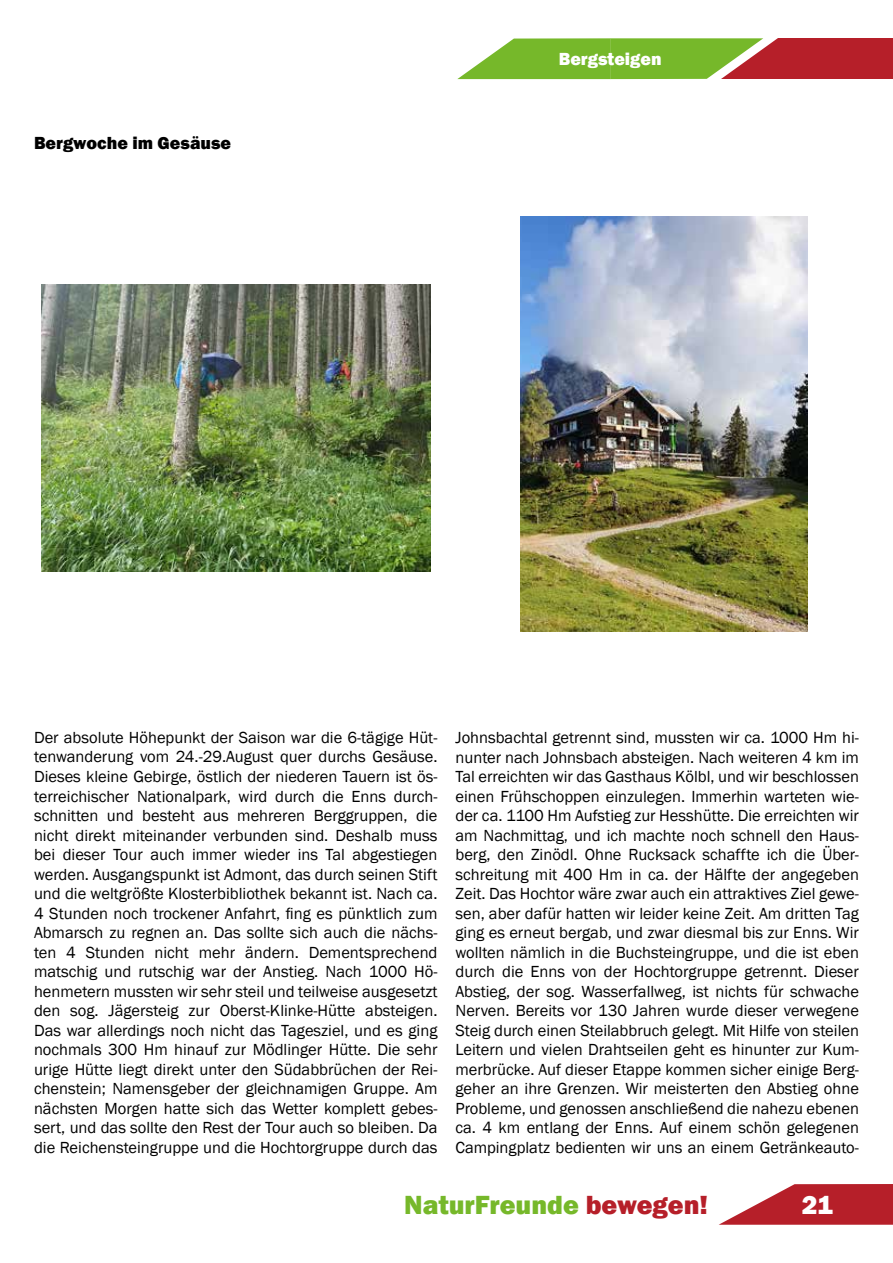
<style>
.page{position:relative;width:893px;height:1263px;background:#fff}
.page>*{position:absolute;margin:0;border:0;box-sizing:border-box;transform-origin:0 0}
.t1{font:800 27px "Franklin Gothic";color:#76b82a}
.t2{font:800 27px "Franklin Gothic";color:#fff}
.t3{font:800 18px "Franklin Gothic";color:#000}
.t4{font:800 18px "Franklin Gothic";color:#fff}
.t5{font:16.5px/19.5px "Franklin Gothic";color:#000;text-align:justify}
.s1{color:#b61f29}
</style>
<div class="page">
<div style="left:719px;top:38px;width:174px;height:41px;background:#b61f29"></div>
<svg style="left:457px;top:38px;width:321px;height:42px"></svg>
<svg style="left:719px;top:1184px;width:174px;height:41px"></svg>
<img style="left:41px;top:285px;width:389px;height:286px">
<img style="left:521px;top:217px;width:286px;height:414px">
<p class="t3" style="left:34px;top:131px;width:199px">Bergwoche im Gesäuse</p>
<p class="t4" style="left:559px;top:47px;width:104px">Bergsteigen</p>
<p class="t5" style="left:34px;top:728px;width:405px">Der absolute Höhepunkt der Saison war die 6-tägige Hüt&shy;tenwanderung vom 24.-29.August quer durchs Gesäuse.<br>Dieses kleine Gebirge, östlich der niederen Tauern ist ös&shy;terreichischer Nationalpark, wird durch die Enns durch&shy;schnitten und besteht aus mehreren Berggruppen, die nicht direkt miteinander verbunden sind. Deshalb muss bei dieser Tour auch immer wieder ins Tal abgestiegen werden. Ausgangspunkt ist Admont, das durch seinen Stift und die weltgrößte Klosterbibliothek bekannt ist. Nach ca.<br>4 Stunden noch trockener Anfahrt, fing es pünktlich zum Abmarsch zu regnen an. Das sollte sich auch die nächs&shy;ten 4 Stunden nicht mehr ändern. Dementsprechend matschig und rutschig war der Anstieg. Nach 1000 Hö&shy;henmetern mussten wir sehr steil und teilweise ausgesetzt den sog. Jägersteig zur Oberst-Klinke-Hütte absteigen.<br>Das war allerdings noch nicht das Tagesziel, und es ging nochmals 300 Hm hinauf zur Mödlinger Hütte. Die sehr urige Hütte liegt direkt unter den Südabbrüchen der Rei&shy;chenstein; Namensgeber der gleichnamigen Gruppe. Am nächsten Morgen hatte sich das Wetter komplett gebes&shy;sert, und das sollte den Rest der Tour auch so bleiben. Da die Reichensteingruppe und die Hochtorgruppe durch das</p>
<p class="t5" style="left:455px;top:728px;width:405px">Johnsbachtal getrennt sind, mussten wir ca. 1000 Hm hi&shy;nunter nach Johnsbach absteigen. Nach weiteren 4 km im Tal erreichten wir das Gasthaus Kölbl, und wir beschlossen einen Frühschoppen einzulegen. Immerhin warteten wie&shy;der ca. 1100 Hm Aufstieg zur Hesshütte. Die erreichten wir am Nachmittag, und ich machte noch schnell den Haus&shy;berg, den Zinödl. Ohne Rucksack schaffte ich die Über&shy;schreitung mit 400 Hm in ca. der Hälfte der angegeben Zeit. Das Hochtor wäre zwar auch ein attraktives Ziel gewe&shy;sen, aber dafür hatten wir leider keine Zeit. Am dritten Tag ging es erneut bergab, und zwar diesmal bis zur Enns. Wir wollten nämlich in die Buchsteingruppe, und die ist eben durch die Enns von der Hochtorgruppe getrennt. Dieser Abstieg, der sog. Wasserfallweg, ist nichts für schwache Nerven. Bereits vor 130 Jahren wurde dieser verwegene Steig durch einen Steilabbruch gelegt. Mit Hilfe von steilen Leitern und vielen Drahtseilen geht es hinunter zur Kum&shy;merbrücke. Auf dieser Etappe kommen sicher einige Berg&shy;geher an ihre Grenzen. Wir meisterten den Abstieg ohne Probleme, und genossen anschließend die nahezu ebenen ca. 4 km entlang der Enns. Auf einem schön gelegenen Campingplatz bedienten wir uns an einem Getränkeauto-</p>
<h1 class="t1" style="left:404px;top:1187px;width:305px">NaturFreunde <span class="s1">bewegen!</span></h1>
<h1 class="t2" style="left:802px;top:1187px;width:33px">21</h1>
</div>
